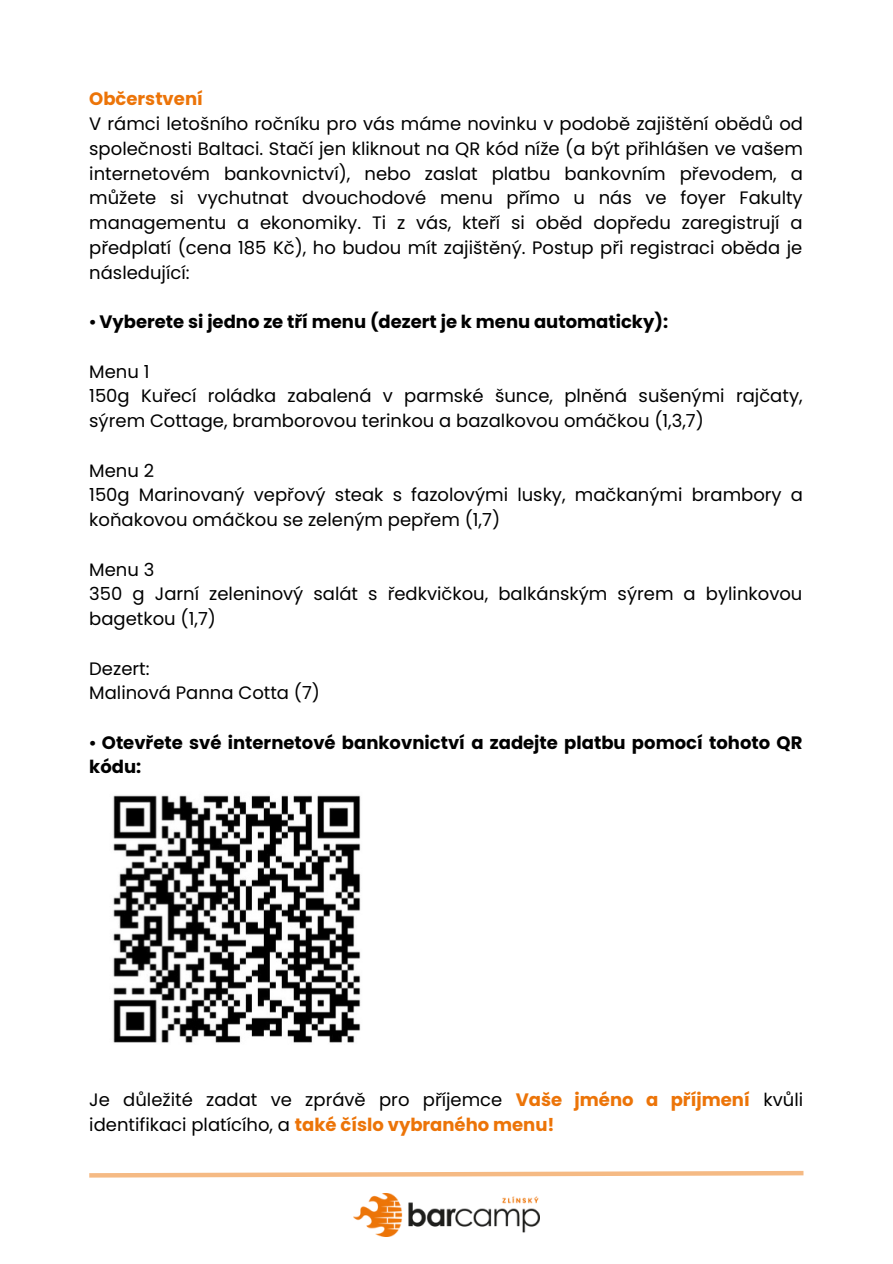
<style>
.page{position:relative;width:893px;height:1264px;background:#fff}
.page>*{position:absolute;margin:0;border:0;box-sizing:border-box;transform-origin:0 0}
.t1{font:18px/24.8px "Poppins";color:#000}
.t2{font:700 18px/24.8px "Poppins";color:#000}
.t3{font:700 18px "Poppins";color:#ec7408}
.s1{font-family:"Free Serif";font-weight:400}
.s2{font-weight:700;color:#ec7408}
</style>
<div class="page">
<img style="left:353px;top:1193px;width:187px;height:43px">
<svg style="left:89px;top:1170px;width:715px;height:8px"></svg>
<img style="left:113px;top:795px;width:248px;height:248px">
<p class="t3" style="left:89px;top:87px;width:115px">Občerstvení</p>
<p class="t1" style="left:89px;top:111px;width:715px;text-align:justify">V rámci letošního ročníku pro vás máme novinku v podobě zajištění obědů od společnosti Baltaci. Stačí jen kliknout na QR kód níže (a být přihlášen ve vašem internetovém bankovnictví), nebo zaslat platbu bankovním převodem, a můžete si vychutnat dvouchodové menu přímo u nás ve foyer Fakulty managementu a ekonomiky. Ti z vás, kteří si oběd dopředu zaregistrují a předplatí (cena 185 Kč), ho budou mít zajištěný. Postup při registraci oběda je následující:</p>
<p class="t2" style="left:89px;top:309px;width:580px"><span class="s1">⦁</span> Vyberete si jedno ze tří menu (dezert je k menu automaticky):</p>
<p class="t1" style="left:89px;top:359px;width:714px">Menu 1<br>150g Kuřecí roládka zabalená v parmské šunce, plněná sušenými rajčaty, sýrem Cottage, bramborovou terinkou a bazalkovou omáčkou (1,3,7)</p>
<p class="t1" style="left:89px;top:458px;width:715px">Menu 2<br>150g Marinovaný vepřový steak s fazolovými lusky, mačkanými brambory a koňakovou omáčkou se zeleným pepřem (1,7)</p>
<p class="t1" style="left:89px;top:557px;width:714px">Menu 3<br>350 g Jarní zeleninový salát s ředkvičkou, balkánským sýrem a bylinkovou bagetkou (1,7)</p>
<p class="t1" style="left:89px;top:655px;width:232px">Dezert:<br>Malinová Panna Cotta (7)</p>
<p class="t2" style="left:89px;top:730px;width:714px"><span class="s1">⦁</span> Otevřete své internetové bankovnictví a zadejte platbu pomocí tohoto QR kódu:</p>
<p class="t1" style="left:89px;top:1087px;width:715px">Je důležité zadat ve zprávě pro příjemce <span class="s2">Vaše jméno a příjmení</span> kvůli identifikaci platícího, a <span class="s2">také číslo vybraného menu!</span></p>
</div>
